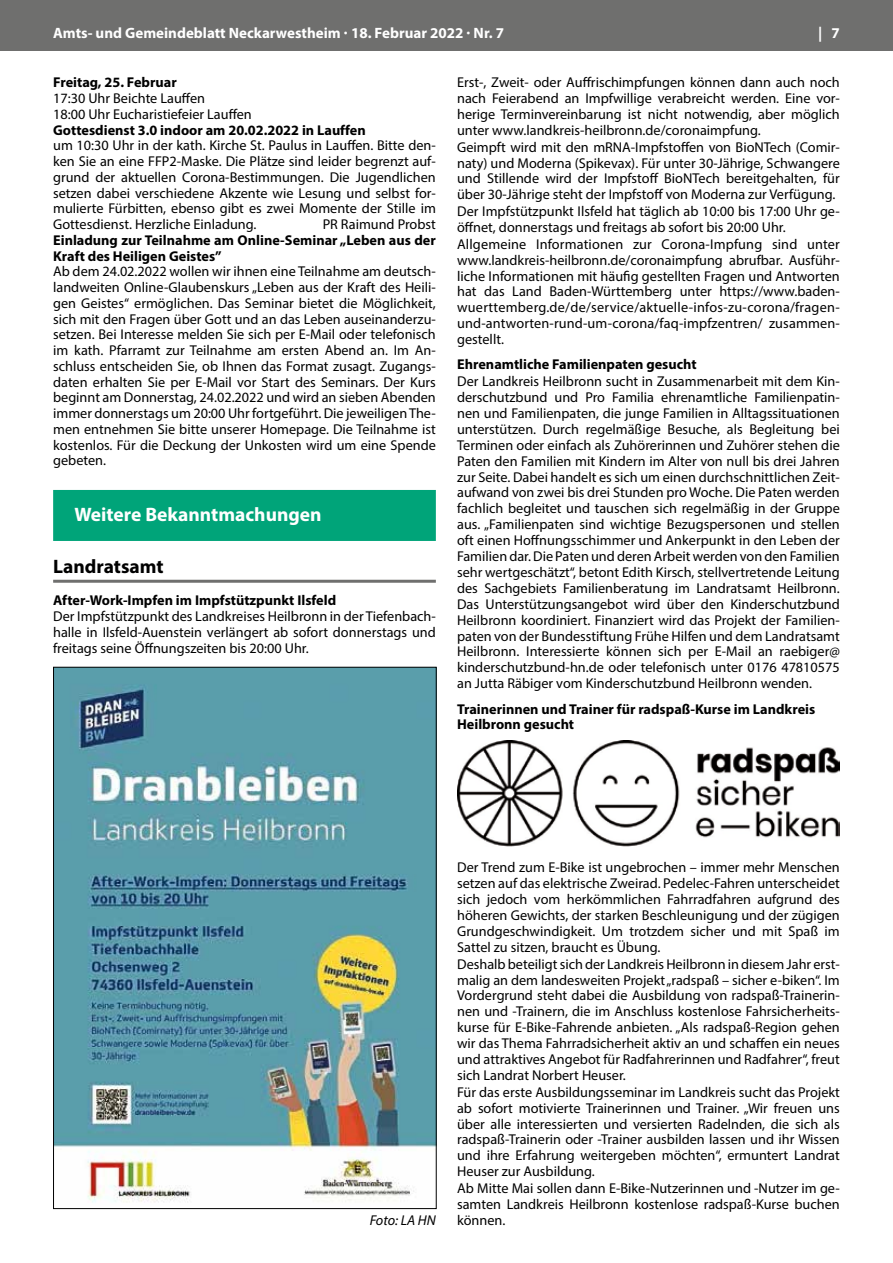
<style>
.page{position:relative;width:893px;height:1263px;background:#fff}
.page>*{position:absolute;margin:0;border:0;box-sizing:border-box;transform-origin:0 0}
.t1{font:700 19.5px "Myriad Pro";color:#fff}
.t2{font:700 19.5px "Myriad Pro";color:#000}
.t3{font:700 15px "Myriad Pro";color:#fff}
.t4{font:14.25px/16px "Myriad Pro";color:#000;text-align:justify}
.t5{font:700 14.25px/15.8px "Myriad Pro";color:#000}
.t6{font:italic 14.25px "Myriad Pro";color:#000}
</style>
<div class="page">
<div style="left:0;top:0;width:893px;height:51px;background:#6f6f6e"></div>
<div style="left:53px;top:490px;width:383px;height:51px;background:#00a479"></div>
<hr style="left:53px;top:580px;width:383px;height:3px;background:#6f6f6e">
<img style="left:55px;top:669px;width:380px;height:534px">
<img style="left:457px;top:740px;width:383px;height:107px">
<p class="t3" style="left:53px;top:23px;width:452px">Amts- und Gemeindeblatt Neckarwestheim · 18. Februar 2022 · Nr. 7</p>
<p class="t3" style="left:818px;top:23px;width:23px">| 7</p>
<p class="t5" style="left:53px;top:74px;width:125px">Freitag, 25. Februar</p>
<p class="t4" style="left:53px;top:90px;width:200px">17:30 Uhr Beichte Lauffen<br>18:00 Uhr Eucharistiefeier Lauffen</p>
<p class="t5" style="left:53px;top:121px;width:314px">Gottesdienst 3.0 indoor am 20.02.2022 in Lauffen</p>
<p class="t4" style="left:53px;top:137px;width:384px">um 10:30 Uhr in der kath. Kirche St. Paulus in Lauffen. Bitte den&shy;ken Sie an eine FFP2-Maske. Die Plätze sind leider begrenzt auf&shy;grund der aktuellen Corona-Bestimmungen. Die Jugendlichen setzen dabei verschiedene Akzente wie Lesung und selbst for&shy;mulierte Fürbitten, ebenso gibt es zwei Momente der Stille im Gottesdienst. Herzliche Einladung.</p>
<p class="t4" style="left:457px;top:74px;width:384px;text-align:left">Erst-, Zweit- oder Auffrischimpfungen können dann auch noch nach Feierabend an Impfwillige verabreicht werden. Eine vor&shy;herige Terminvereinbarung ist nicht notwendig, aber möglich unter www.landkreis-heilbronn.de/coronaimpfung.<br>Geimpft wird mit den mRNA-Impfstoffen von BioNTech (Comir&shy;naty) und Moderna (Spikevax). Für unter 30-Jährige, Schwangere und Stillende wird der Impfstoff BioNTech bereitgehalten, für über 30-Jährige steht der Impfstoff von Moderna zur Verfügung.<br>Der Impfstützpunkt Ilsfeld hat täglich ab 10:00 bis 17:00 Uhr ge&shy;öffnet, donnerstags und freitags ab sofort bis 20:00 Uhr.<br>Allgemeine Informationen zur Corona-Impfung sind unter www.landkreis-heilbronn.de/coronaimpfung abrufbar. Ausführ&shy;liche Informationen mit häufig gestellten Fragen und Antworten hat das Land Baden-Württemberg unter https://www.baden&shy;wuerttemberg.de/de/service/aktuelle-infos-zu-corona/fragen&shy;und-antworten-rund-um-corona/faq-impfzentren/ zusammen&shy;gestellt.</p>
<p class="t5" style="left:457px;top:356px;width:241px">Ehrenamtliche Familienpaten gesucht</p>
<p class="t4" style="left:457px;top:373px;width:384px">Der Landkreis Heilbronn sucht in Zusammenarbeit mit dem Kin&shy;derschutzbund und Pro Familia ehrenamtliche Familienpatin&shy;nen und Familienpaten, die junge Familien in Alltagssituationen unterstützen. Durch regelmäßige Besuche, als Begleitung bei Terminen oder einfach als Zuhörerinnen und Zuhörer stehen die Paten den Familien mit Kindern im Alter von null bis drei Jahren zur Seite. Dabei handelt es sich um einen durchschnittlichen Zeit&shy;aufwand von zwei bis drei Stunden pro Woche. Die Paten werden fachlich begleitet und tauschen sich regelmäßig in der Gruppe aus. „Familienpaten sind wichtige Bezugspersonen und stellen oft einen Hoffnungsschimmer und Ankerpunkt in den Leben der Familien dar. Die Paten und deren Arbeit werden von den Familien sehr wertgeschätzt“, betont Edith Kirsch, stellvertretende Leitung des Sachgebiets Familienberatung im Landratsamt Heilbronn.<br>Das Unterstützungsangebot wird über den Kinderschutzbund Heilbronn koordiniert. Finanziert wird das Projekt der Familien&shy;paten von der Bundesstiftung Frühe Hilfen und dem Landratsamt Heilbronn. Interessierte können sich per E-Mail an raebiger@ kinderschutzbund-hn.de oder telefonisch unter 0176 47810575 an Jutta Räbiger vom Kinderschutzbund Heilbronn wenden.</p>
<p class="t5" style="left:457px;top:700px;width:360px">Trainerinnen und Trainer für radspaß-Kurse im Landkreis<br>Heilbronn gesucht</p>
<p class="t4" style="left:323px;top:216px;width:115px">PR Raimund Probst</p>
<p class="t5" style="left:53px;top:232px;width:384px">Einladung zur Teilnahme am Online-Seminar „Leben aus der<br>Kraft des Heiligen Geistes”</p>
<p class="t4" style="left:53px;top:263px;width:384px">Ab dem 24.02.2022 wollen wir ihnen eine Teilnahme am deutsch&shy;landweiten Online-Glaubenskurs „Leben aus der Kraft des Heili&shy;gen Geistes“ ermöglichen. Das Seminar bietet die Möglichkeit, sich mit den Fragen über Gott und an das Leben auseinanderzu&shy;setzen. Bei Interesse melden Sie sich per E-Mail oder telefonisch im kath. Pfarramt zur Teilnahme am ersten Abend an. Im An&shy;schluss entscheiden Sie, ob Ihnen das Format zusagt. Zugangs&shy;daten erhalten Sie per E-Mail vor Start des Seminars. Der Kurs beginnt am Donnerstag, 24.02.2022 und wird an sieben Abenden immer donnerstags um 20:00 Uhr fortgeführt. Die jeweiligen The&shy;men entnehmen Sie bitte unserer Homepage. Die Teilnahme ist kostenlos. Für die Deckung der Unkosten wird um eine Spende gebeten.</p>
<h1 class="t1" style="left:74px;top:502px;width:249px">Weitere Bekanntmachungen</h1>
<h1 class="t2" style="left:53px;top:553px;width:112px">Landratsamt</h1>
<p class="t5" style="left:53px;top:592px;width:285px">After-Work-Impfen im Impfstützpunkt Ilsfeld</p>
<p class="t4" style="left:53px;top:608px;width:384px">Der Impfstützpunkt des Landkreises Heilbronn in der Tiefenbach&shy;halle in Ilsfeld-Auenstein verlängert ab sofort donnerstags und freitags seine Öffnungszeiten bis 20:00 Uhr.</p>
<p class="t6" style="left:370px;top:1211px;width:68px">Foto: LA HN</p>
<p class="t4" style="left:457px;top:859px;width:384px;text-align:left">Der Trend zum E-Bike ist ungebrochen – immer mehr Menschen setzen auf das elektrische Zweirad. Pedelec-Fahren unterscheidet sich jedoch vom herkömmlichen Fahrradfahren aufgrund des höheren Gewichts, der starken Beschleunigung und der zügigen Grundgeschwindigkeit. Um trotzdem sicher und mit Spaß im Sattel zu sitzen, braucht es Übung.<br>Deshalb beteiligt sich der Landkreis Heilbronn in diesem Jahr erst&shy;malig an dem landesweiten Projekt „radspaß – sicher e-biken“. Im Vordergrund steht dabei die Ausbildung von radspaß-Trainerin&shy;nen und -Trainern, die im Anschluss kostenlose Fahrsicherheits&shy;kurse für E-Bike-Fahrende anbieten. „Als radspaß-Region gehen wir das Thema Fahrradsicherheit aktiv an und schaffen ein neues und attraktives Angebot für Radfahrerinnen und Radfahrer“, freut sich Landrat Norbert Heuser.<br>Für das erste Ausbildungsseminar im Landkreis sucht das Projekt ab sofort motivierte Trainerinnen und Trainer. „Wir freuen uns über alle interessierten und versierten Radelnden, die sich als radspaß-Trainerin oder -Trainer ausbilden lassen und ihr Wissen und ihre Erfahrung weitergeben möchten“, ermuntert Landrat Heuser zur Ausbildung.<br>Ab Mitte Mai sollen dann E-Bike-Nutzerinnen und -Nutzer im ge&shy;samten Landkreis Heilbronn kostenlose radspaß-Kurse buchen können.</p>
</div>
